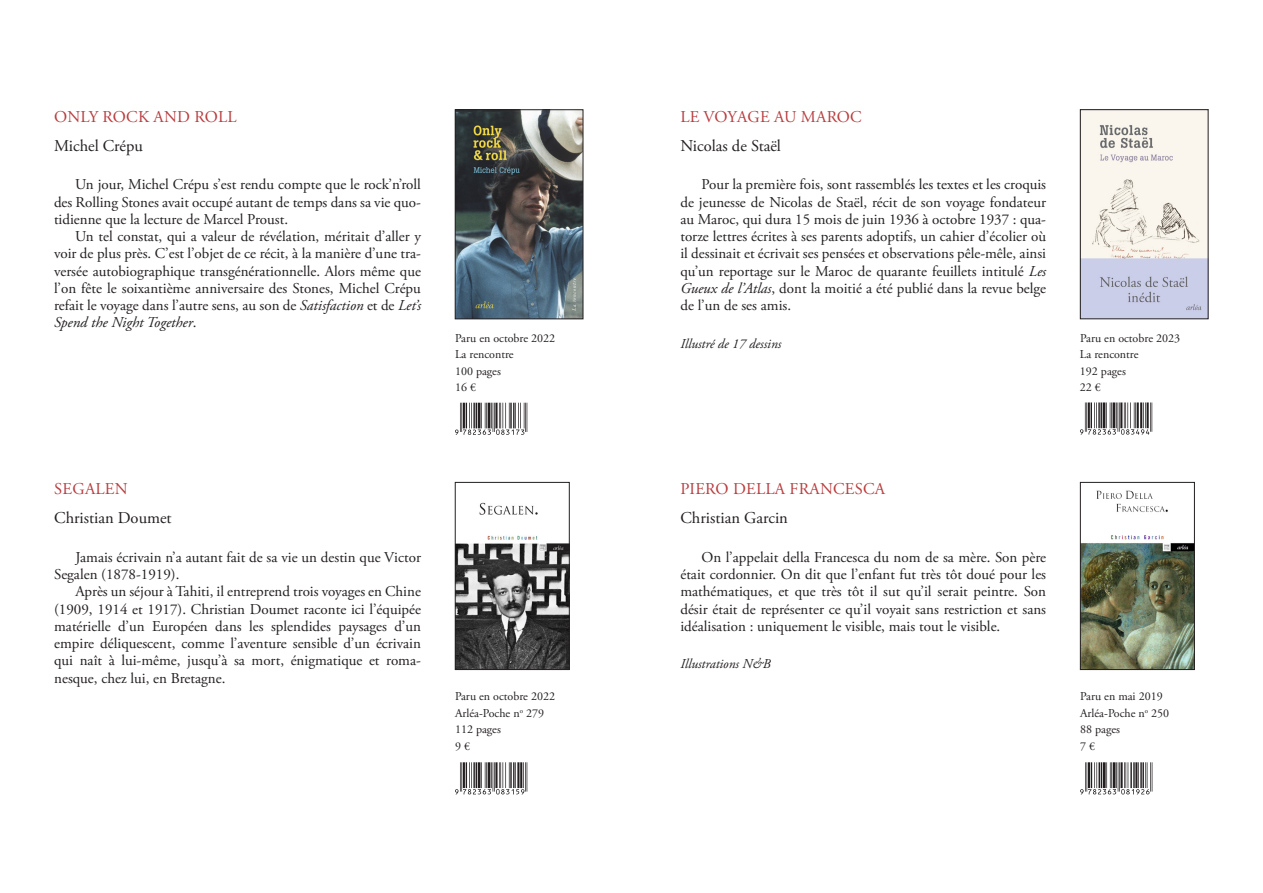
<style>
.page{position:relative;width:1263px;height:893px;background:#fff}
.page>*{position:absolute;margin:0;border:0;box-sizing:border-box;transform-origin:0 0}
.Titre{font:16.5px "Adobe Garamond Pro";letter-spacing:.015em;color:#b83d3f}
.Auteur{font:16.5px "Adobe Garamond Pro";color:#231f20}
.Texte{font:15px/17.2px "Adobe Garamond Pro";color:#231f20;text-align:justify}
._1er_ligne_Mentions_Prix{font:italic 13.5px "Adobe Garamond Pro";color:#231f20}
.Indications_livres{font:12px "Adobe Garamond Pro";color:#231f20}
.s1{font-style:italic}
</style>
<div class="page">
<img style="left:1082px;top:490px;width:111px;height:178px">
<div style="left:1080px;top:482px;width:115px;height:188px;border:1px solid #231f20"></div>
<svg style="left:1080px;top:762px;width:72px;height:32px"></svg>
<img style="left:457px;top:502px;width:110px;height:166px">
<div style="left:455px;top:482px;width:114px;height:188px;border:1px solid #231f20"></div>
<svg style="left:455px;top:762px;width:72px;height:32px"></svg>
<img style="left:457px;top:112px;width:124px;height:205px">
<div style="left:455px;top:110px;width:128px;height:209px;border:1px solid #231f20"></div>
<svg style="left:455px;top:403px;width:72px;height:32px"></svg>
<img style="left:1082px;top:111px;width:124px;height:206px">
<div style="left:1080px;top:109px;width:128px;height:210px;border:1px solid #231f20"></div>
<svg style="left:1080px;top:402px;width:72px;height:33px"></svg>
<p class="Titre" style="left:54px;top:106px;width:184px">ONLY ROCK AND ROLL</p>
<p class="Auteur" style="left:54px;top:136px;width:90px">Michel Crépu</p>
<p class="Texte" style="left:54px;top:176px;width:368px;text-indent:21px">Un jour, Michel Crépu s’est rendu compte que le rock’n’roll des Rolling Stones avait occupé autant de temps dans sa vie quo&shy;tidienne que la lecture de Marcel Proust.</p>
<p class="Texte" style="left:54px;top:228px;width:368px;text-indent:21px">Un tel constat, qui a valeur de révélation, méritait d’aller y voir de plus près. C’est l’objet de ce récit, à la manière d’une tra&shy;versée autobiographique transgénérationnelle. Alors même que l’on fête le soixantième anniversaire des Stones, Michel Crépu refait le voyage dans l’autre sens, au son de <span class="s1">Satisfaction</span> et de <span class="s1">Let’s Spend the Night Together</span>.</p>
<p class="Indications_livres" style="left:455px;top:331px;width:102px">Paru en octobre 2022</p>
<p class="Indications_livres" style="left:455px;top:347px;width:60px">La rencontre</p>
<p class="Indications_livres" style="left:455px;top:364px;width:47px">100 pages</p>
<p class="Indications_livres" style="left:455px;top:380px;width:22px">16 €</p>
<p class="Titre" style="left:54px;top:479px;width:75px">SEGALEN</p>
<p class="Auteur" style="left:54px;top:508px;width:119px">Christian Doumet</p>
<p class="Texte" style="left:54px;top:549px;width:368px;text-indent:21px">Jamais écrivain n’a autant fait de sa vie un destin que Victor<br>Segalen (1878-1919).</p>
<p class="Texte" style="left:54px;top:584px;width:368px;text-indent:21px">Après un séjour à Tahiti, il entreprend trois voyages en Chine (1909, 1914 et 1917). Christian Doumet raconte ici l’équipée matérielle d’un Européen dans les splendides paysages d’un empire déliquescent, comme l’aventure sensible d’un écrivain qui naît à lui-même, jusqu’à sa mort, énigmatique et roma&shy;nesque, chez lui, en Bretagne.</p>
<p class="Indications_livres" style="left:455px;top:689px;width:101px">Paru en octobre 2022</p>
<p class="Indications_livres" style="left:455px;top:706px;width:91px">Arléa-Poche n<sup>o</sup> 279</p>
<p class="Indications_livres" style="left:455px;top:722px;width:47px">112 pages</p>
<p class="Indications_livres" style="left:455px;top:739px;width:16px">9 €</p>
<p class="Titre" style="left:680px;top:106px;width:183px">LE VOYAGE AU MAROC</p>
<p class="Auteur" style="left:680px;top:136px;width:102px">Nicolas de Staël</p>
<p class="Texte" style="left:680px;top:176px;width:367px;text-indent:21px">Pour la première fois, sont rassemblés les textes et les croquis de jeunesse de Nicolas de Staël, récit de son voyage fondateur au Maroc, qui dura 15 mois de juin 1936 à octobre 1937 : qua&shy;torze lettres écrites à ses parents adoptifs, un cahier d’écolier où il dessinait et écrivait ses pensées et observations pêle-mêle, ainsi qu’un reportage sur le Maroc de quarante feuillets intitulé <span class="s1">Les Gueux de l’Atlas</span>, dont la moitié a été publié dans la revue belge de l’un de ses amis.</p>
<p class="_1er_ligne_Mentions_Prix" style="left:680px;top:335px;width:102px">Illustré de 17 dessins</p>
<p class="Indications_livres" style="left:1080px;top:331px;width:102px">Paru en octobre 2023</p>
<p class="Indications_livres" style="left:1080px;top:347px;width:60px">La rencontre</p>
<p class="Indications_livres" style="left:1080px;top:364px;width:47px">192 pages</p>
<p class="Indications_livres" style="left:1080px;top:380px;width:22px">22 €</p>
<p class="Titre" style="left:680px;top:479px;width:206px">PIERO DELLA FRANCESCA</p>
<p class="Auteur" style="left:680px;top:508px;width:109px">Christian Garcin</p>
<p class="Texte" style="left:680px;top:549px;width:367px;text-indent:21px">On l’appelait della Francesca du nom de sa mère. Son père était cordonnier. On dit que l’enfant fut très tôt doué pour les mathématiques, et que très tôt il sut qu’il serait peintre. Son désir était de représenter ce qu’il voyait sans restriction et sans idéalisation : uniquement le visible, mais tout le visible.</p>
<p class="_1er_ligne_Mentions_Prix" style="left:680px;top:656px;width:92px">Illustrations N&amp;B</p>
<p class="Indications_livres" style="left:1080px;top:689px;width:84px">Paru en mai 2019</p>
<p class="Indications_livres" style="left:1080px;top:706px;width:91px">Arléa-Poche n<sup>o</sup> 250</p>
<p class="Indications_livres" style="left:1080px;top:722px;width:41px">88 pages</p>
<p class="Indications_livres" style="left:1080px;top:739px;width:16px">7 €</p>
</div>
